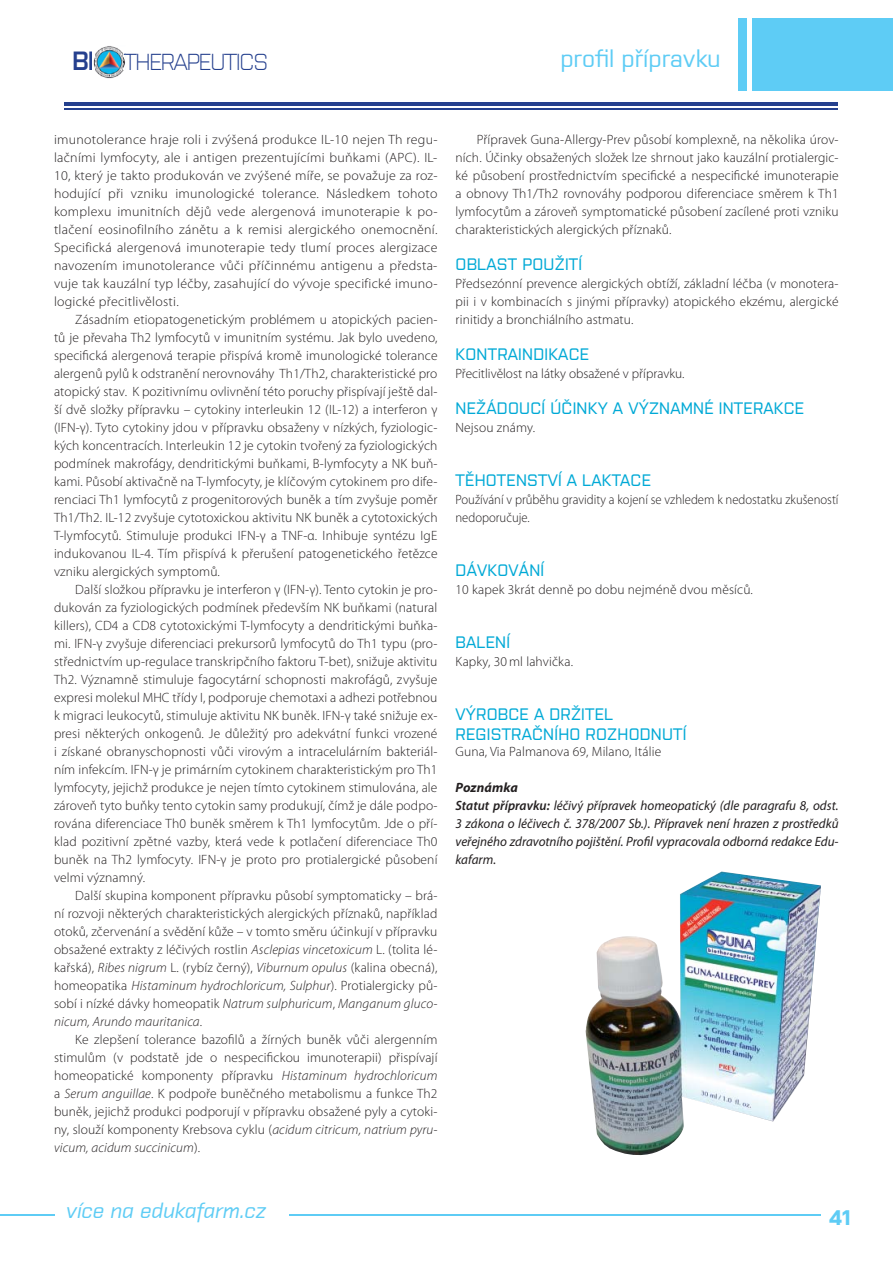
<style>
.page{position:relative;width:893px;height:1263px;background:#fff}
.page>*{position:absolute;margin:0;border:0;box-sizing:border-box;transform-origin:0 0}
.t1{font:600 26.25px "Purista";color:#25408e}
.t2{font:500 24px "Purista";color:#5eccf5}
.t3{font:300 22.95px "Purista";letter-spacing:-.05em;color:#25408e}
.t4{font:italic 500 21px "Purista";color:#5eccf5}
.t5{font:700 21px "Purista";color:#5eccf5}
.t6{font:500 16.5px/19.5px "Purista";letter-spacing:.015em;color:#00a9d6}
.t7{font:300 13.5px/18px "Myriad Pro";letter-spacing:.01em;color:#231f20;text-align:justify}
.t8{font:italic 13.5px/18px "Myriad Pro";color:#231f20}
.t9{font:300 13.5px/18px "Myriad Pro";letter-spacing:.01em;color:#231f20;scale:.94 1}
.s1{color:#25408f}
.s2{font-style:italic}
.s3{font-weight:700}
.s4{font-weight:600}
</style>
<div class="page">
<div style="left:753px;top:18px;width:140px;height:72px;background:#5eccf5"></div>
<div style="left:738px;top:18px;width:8px;height:72px;background:#5eccf5"></div>
<hr style="left:64px;top:102px;width:774px;height:4px;background:#25408e">
<hr style="left:64px;top:109px;width:774px;height:1px;background:#25408e">
<img style="left:94px;top:46px;width:30px;height:32px">
<hr style="left:0;top:1214px;width:821px;height:1px;background:#5eccf5">
<div style="left:55px;top:1191px;width:234px;height:49px;background:#fff"></div>
<img style="left:585px;top:872px;width:236px;height:284px">
<h1 class="t1" style="left:72px;top:41px;width:24px">BI</h1>
<h3 class="t3" style="left:124px;top:45px;width:146px"><span class="s1">T</span>HERAPEUTICS</h3>
<h2 class="t2" style="left:560px;top:41px;width:162px">profil přípravku</h2>
<p class="t7" style="left:54px;top:132px;width:385px">imunotolerance hraje roli i zvýšená produkce IL-10 nejen Th regu&shy;lačními lymfocyty, ale i antigen prezentujícími buňkami (APC). IL-10, který je takto produkován ve zvýšené míře, se považuje za roz&shy;hodující při vzniku imunologické tolerance. Následkem tohoto komplexu imunitních dějů vede alergenová imunoterapie k po&shy;tlačení eosinofilního zánětu a k remisi alergického onemocnění.<br>Specifická alergenová imunoterapie tedy tlumí proces alergizace navozením imunotolerance vůči příčinnému antigenu a předsta&shy;vuje tak kauzální typ léčby, zasahující do vývoje specifické imuno&shy;logické přecitlivělosti.</p>
<p class="t7" style="left:54px;top:312px;width:385px;text-indent:21px">Zásadním etiopatogenetickým problémem u atopických pacien&shy;tů je převaha Th2 lymfocytů v imunitním systému. Jak bylo uvedeno, specifická alergenová terapie přispívá kromě imunologické tolerance alergenů pylů k odstranění nerovnováhy Th1/Th2, charakteristické pro atopický stav. K pozitivnímu ovlivnění této poruchy přispívají ještě dal&shy;ší dvě složky přípravku – cytokiny interleukin 12 (IL-12) a interferon γ (IFN-γ). Tyto cytokiny jdou v přípravku obsaženy v nízkých, fyziologic&shy;kých koncentracích. Interleukin 12 je cytokin tvořený za fyziologických podmínek makrofágy, dendritickými buňkami, B-lymfocyty a NK buň&shy;kami. Působí aktivačně na T-lymfocyty, je klíčovým cytokinem pro dife&shy;renciaci Th1 lymfocytů z progenitorových buněk a tím zvyšuje poměr Th1/Th2. IL-12 zvyšuje cytotoxickou aktivitu NK buněk a cytotoxických T-lymfocytů. Stimuluje produkci IFN-γ a TNF-α. Inhibuje syntézu IgE indukovanou IL-4. Tím přispívá k přerušení patogenetického řetězce vzniku alergických symptomů.</p>
<p class="t7" style="left:54px;top:582px;width:385px;text-indent:21px">Další složkou přípravku je interferon γ (IFN-γ). Tento cytokin je pro&shy;dukován za fyziologických podmínek především NK buňkami (natural killers), CD4 a CD8 cytotoxickými T-lymfocyty a dendritickými buňka&shy;mi. IFN-γ zvyšuje diferenciaci prekursorů lymfocytů do Th1 typu (pro&shy;střednictvím up-regulace transkripčního faktoru T-bet), snižuje aktivitu Th2. Významně stimuluje fagocytární schopnosti makrofágů, zvyšuje expresi molekul MHC třídy I, podporuje chemotaxi a adhezi potřebnou k migraci leukocytů, stimuluje aktivitu NK buněk. IFN-γ také snižuje ex&shy;presi některých onkogenů. Je důležitý pro adekvátní funkci vrozené i získané obranyschopnosti vůči virovým a intracelulárním bakteriál&shy;ním infekcím. IFN-γ je primárním cytokinem charakteristickým pro Th1 lymfocyty, jejichž produkce je nejen tímto cytokinem stimulována, ale zároveň tyto buňky tento cytokin samy produkují, čímž je dále podpo&shy;rována diferenciace Th0 buněk směrem k Th1 lymfocytům. Jde o pří&shy;klad pozitivní zpětné vazby, která vede k potlačení diferenciace Th0 buněk na Th2 lymfocyty. IFN-γ je proto pro protialergické působení velmi významný.</p>
<p class="t7" style="left:54px;top:888px;width:385px;text-indent:21px">Další skupina komponent přípravku působí symptomaticky – brá&shy;ní rozvoji některých charakteristických alergických příznaků, například otoků, zčervenání a svědění kůže – v tomto směru účinkují v přípravku obsažené extrakty z léčivých rostlin <span class="s2">Asclepias vincetoxicum</span> L. (tolita lé&shy;kařská), <span class="s2">Ribes nigrum</span> L. (rybíz černý), <span class="s2">Viburnum opulus</span> (kalina obecná), homeopatika <span class="s2">Histaminum hydrochloricum, Sulphur</span>). Protialergicky pů&shy;sobí i nízké dávky homeopatik <span class="s2">Natrum sulphuricum</span>, <span class="s2">Manganum gluco&shy;nicum, Arundo mauritanica</span>.</p>
<p class="t7" style="left:54px;top:1032px;width:385px;text-indent:21px">Ke zlepšení tolerance bazofilů a žírných buněk vůči alergenním stimulům (v podstatě jde o nespecifickou imunoterapii) přispívají homeo patické komponenty přípravku <span class="s2">Histaminum hydrochloricum </span>a <span class="s2">Serum anguillae</span>. K podpoře buněčného metabolismu a funkce Th2 buněk, jejichž produkci podporují v přípravku obsažené pyly a cytoki&shy;ny, slouží komponenty Krebsova cyklu (<span class="s2">acidum citricum, natrium pyru&shy;vicum, acidum succinicum</span>).</p>
<p class="t7" style="left:455px;top:132px;width:385px;text-indent:21px">Přípravek Guna-Allergy-Prev působí komplexně, na několika úrov&shy;ních. Účinky obsažených složek lze shrnout jako kauzální protialergic&shy;ké působení prostřednictvím specifické a nespecifické imunoterapie a obnovy Th1/Th2 rovnováhy podporou diferenciace směrem k Th1 lymfocytům a zároveň symptomatické působení zacílené proti vzniku charakteristických alergických příznaků.</p>
<p class="t6" style="left:456px;top:253px;width:128px">OBLAST POUŽITÍ</p>
<p class="t7" style="left:455px;top:276px;width:385px">Předsezónní prevence alergických obtíží, základní léčba (v monotera&shy;pii i v kombinacích s jinými přípravky) atopického ekzému, alergické rinitidy a bronchiálního astmatu.</p>
<p class="t6" style="left:456px;top:343px;width:135px">KONTRAINDIKACE</p>
<p class="t7" style="left:455px;top:366px;width:230px">Přecitlivělost na látky obsažené v přípravku.</p>
<p class="t6" style="left:456px;top:397px;width:350px">NEŽÁDOUCÍ ÚČINKY A VÝZNAMNÉ INTERAKCE</p>
<p class="t7" style="left:455px;top:420px;width:81px">Nejsou známy.</p>
<p class="t6" style="left:456px;top:469px;width:197px">TĚHOTENSTVÍ A LAKTACE</p>
<p class="t9" style="left:455px;top:492px;width:409px">Používání v průběhu gravidity a kojení se vzhledem k nedostatku zkušeností nedoporučuje.</p>
<p class="t6" style="left:456px;top:559px;width:90px">DÁVKOVÁNÍ</p>
<p class="t7" style="left:455px;top:582px;width:299px">10 kapek 3krát denně po dobu nejméně dvou měsíců.</p>
<p class="t6" style="left:456px;top:631px;width:56px">BALENÍ</p>
<p class="t7" style="left:455px;top:654px;width:119px">Kapky, 30 ml lahvička.</p>
<p class="t6" style="left:456px;top:703px;width:232px">VÝROBCE A DRŽITEL<br>REGISTRAČNÍHO ROZHODNUTÍ</p>
<p class="t7" style="left:455px;top:744px;width:207px">Guna, Via Palmanova 69, Milano, Itálie</p>
<p class="t8" style="left:455px;top:780px;width:385px"><span class="s3">Poznámka<br></span><span class="s4">Statut přípravku:</span> léčivý přípravek homeopatický (dle paragrafu 8, odst.<br>3 zákona o léčivech č. 378/2007 Sb.). Přípravek není hrazen z prostředků veřejného zdravotního pojištění. Profil vypracovala odborná redakce Edu&shy;kafarm.</p>
<h3 class="t4" style="left:66px;top:1195px;width:202px">více na edukafarm.cz</h3>
<h3 class="t5" style="left:829px;top:1202px;width:23px">41</h3>
</div>
